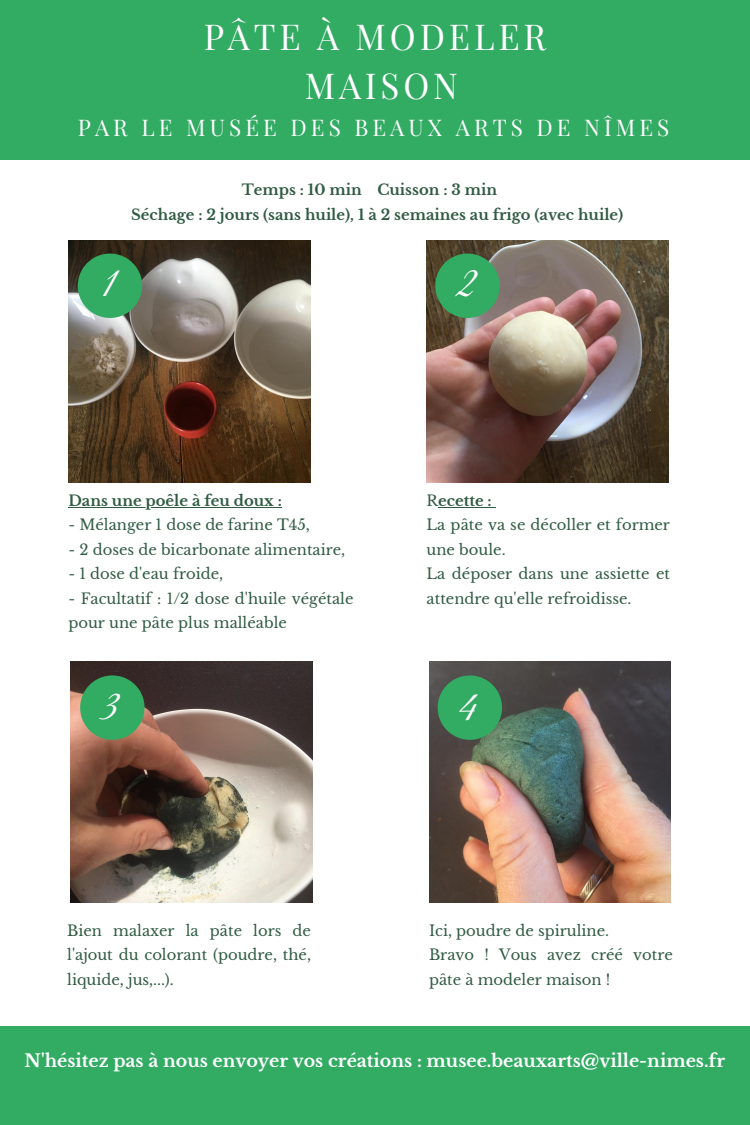
<style>
.page{position:relative;width:750px;height:1125px;background:#fff}
.page>*{position:absolute;margin:0;border:0;box-sizing:border-box;transform-origin:0 0}
.t1{font:45px "Great Vibes";color:#fff}
.t2{font:44px "Great Vibes";color:#fff}
.t3{font:35px/48.1px "Playfair Display";letter-spacing:.11em;color:#fff;text-align:center}
.t4{font:22.5px "Playfair Display";letter-spacing:.18em;color:#fff}
.t5{font:700 17.5px "Libre Baskerville";color:#fff}
.t6{font:14.75px/24.4px "Libre Baskerville";color:#305b42}
.t7{font:700 14.75px/24.4px "Libre Baskerville";color:#305b42}
.s1{font-weight:700}
</style>
<div class="page">
<div style="left:0;top:1px;width:750px;height:159px;background:#32ab63"></div>
<img style="left:68px;top:241px;width:242px;height:242px">
<img style="left:427px;top:241px;width:241px;height:242px">
<img style="left:71px;top:661px;width:242px;height:242px">
<img style="left:429px;top:661px;width:242px;height:242px">
<svg style="left:78px;top:254px;width:64px;height:64px"></svg>
<svg style="left:435px;top:254px;width:65px;height:64px"></svg>
<svg style="left:438px;top:675px;width:64px;height:65px"></svg>
<svg style="left:80px;top:675px;width:65px;height:65px"></svg>
<hr style="left:68px;top:507px;width:214px;height:1px;background:#305b42">
<hr style="left:438px;top:507px;width:54px;height:1px;background:#305b42">
<div style="left:0;top:1026px;width:749px;height:99px;background:#32ab63"></div>
<h3 class="t3" style="left:204px;top:12px;width:344px">PÂTE À MODELER<br>MAISON</h3>
<h3 class="t4" style="left:78px;top:112px;width:593px">PAR LE MUSÉE DES BEAUX ARTS DE NÎMES</h3>
<p class="t7" style="left:131px;top:178px;width:494px;text-indent:111px">Temps : 10 min Cuisson : 3 min<br>Séchage : 2 jours (sans huile), 1 à 2 semaines au frigo (avec huile)</p>
<h1 class="t1" style="left:100px;top:258px;width:19px">1</h1>
<h1 class="t1" style="left:455px;top:258px;width:23px">2</h1>
<p class="t7" style="left:68px;top:489px;width:215px">Dans une poêle à feu doux :</p>
<p class="t6" style="left:68px;top:513px;width:243px">- Mélanger 1 dose de farine T45,</p>
<p class="t6" style="left:68px;top:537px;width:278px">- 2 doses de bicarbonate alimentaire,</p>
<p class="t6" style="left:68px;top:562px;width:156px">- 1 dose d'eau froide,</p>
<p class="t6" style="left:68px;top:586px;width:287px">- Facultatif : 1/2 dose d'huile végétale pour une pâte plus malléable</p>
<p class="t6" style="left:427px;top:489px;width:245px">R<span class="s1">ecette :<br></span>La pâte va se décoller et former une boule.<br>La déposer dans une assiette et attendre qu'elle refroidisse.</p>
<h2 class="t2" style="left:99px;top:682px;width:22px">3</h2>
<h1 class="t1" style="left:456px;top:682px;width:22px">4</h1>
<p class="t6" style="left:67px;top:919px;width:245px;text-align:justify">Bien malaxer la pâte lors de l'ajout du colorant (poudre, thé, liquide, jus,...).</p>
<p class="t6" style="left:429px;top:919px;width:245px">Ici, poudre de spiruline.<br>Bravo ! Vous avez créé votre pâte à modeler maison !</p>
<p class="t5" style="left:25px;top:1050px;width:702px">N'hésitez pas à nous envoyer vos créations : musee.beauxarts@ville-nimes.fr</p>
</div>
